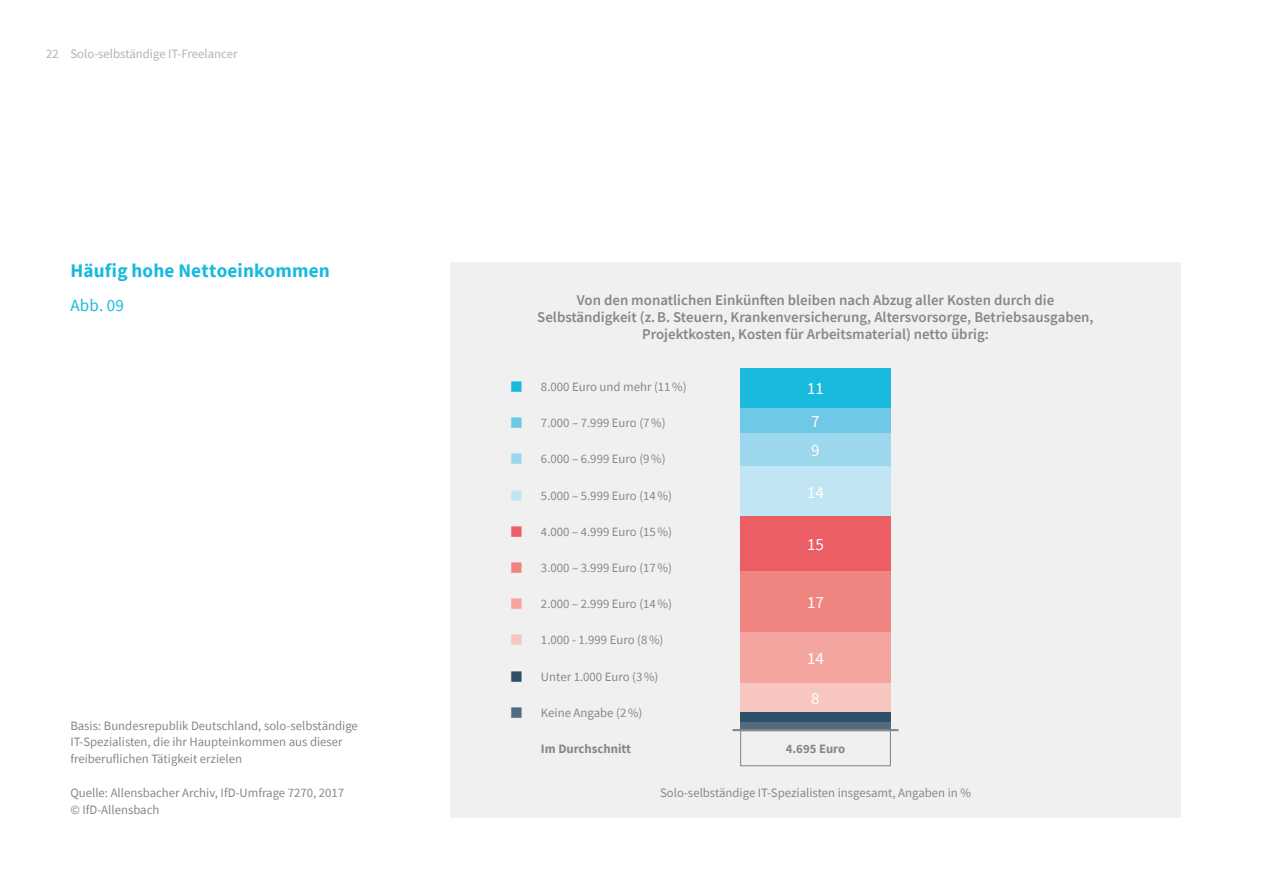
<style>
.page{position:relative;width:1263px;height:893px;background:#fff}
.page>*{position:absolute;margin:0;border:0;box-sizing:border-box;transform-origin:0 0}
.t1{font:700 19.2px "Source Sans Pro";letter-spacing:.01em;color:#19bade}
.t2{font:17.1px/29px "Source Sans Pro";color:#fff}
.t3{font:17.1px "Source Sans Pro";color:#19bade}
.t4{font:600 14.85px/16.8px "Source Sans Pro";color:#878786;text-align:center}
.t5{font:12.75px/16.8px "Source Sans Pro";color:#878786}
.t6{font:12.75px "Source Sans Pro";color:#b1b2b3}
.t7{font:700 12.75px "Source Sans Pro";color:#878786}
.s1{color:#19bade}
.s2{color:#6ec8e6}
.s3{color:#9cd7ed}
.s4{color:#c2e5f4}
.s5{color:#eb5e64}
.s6{color:#f08481}
.s7{color:#f4a5a0}
.s8{color:#f8c6c0}
.s9{color:#2d5069}
.s10{color:#526b81}
</style>
<div class="page">
<div style="left:450px;top:262px;width:730px;height:555px;background:#f0f0f0"></div>
<div style="left:740px;top:368px;width:151px;height:40px;background:#19bade"></div>
<div style="left:740px;top:408px;width:151px;height:25px;background:#6ec8e6"></div>
<div style="left:740px;top:433px;width:151px;height:33px;background:#9cd7ed"></div>
<div style="left:740px;top:466px;width:151px;height:50px;background:#c2e5f4"></div>
<div style="left:740px;top:516px;width:151px;height:55px;background:#eb5e64"></div>
<div style="left:740px;top:571px;width:151px;height:61px;background:#f08481"></div>
<div style="left:740px;top:632px;width:151px;height:51px;background:#f4a5a0"></div>
<div style="left:740px;top:683px;width:151px;height:29px;background:#f8c6c0"></div>
<div style="left:740px;top:712px;width:151px;height:11px;background:#2d5069"></div>
<div style="left:740px;top:723px;width:151px;height:7px;background:#526b81"></div>
<div style="left:740px;top:730px;width:151px;height:36px;border:1px solid #878786"></div>
<hr style="left:732px;top:729px;width:166px;height:2px;background:#878786">
<p class="t6" style="left:46px;top:46px;width:193px">22 Solo-selbständige IT-Freelancer</p>
<h1 class="t1" style="left:70px;top:258px;width:261px">Häufig hohe Nettoeinkommen</h1>
<h2 class="t3" style="left:70px;top:294px;width:55px">Abb. 09</h2>
<p class="t5" style="left:70px;top:717px;width:289px">Basis: Bundesrepublik Deutschland, solo-selbständige<br>IT-Spezialisten, die ihr Haupteinkommen aus dieser freiberuflichen Tätigkeit erzielen</p>
<p class="t5" style="left:70px;top:784px;width:275px">Quelle: Allensbacher Archiv, IfD-Umfrage 7270, 2017 © IfD-Allensbach</p>
<p class="t4" style="left:537px;top:292px;width:558px">Von den monatlichen Einkünften bleiben nach Abzug aller Kosten durch die<br>Selbständigkeit (z. B. Steuern, Krankenversicherung, Altersvorsorge, Betriebsausgaben,<br>Projektkosten, Kosten für Arbeitsmaterial) netto übrig:</p>
<p class="t5" style="left:511px;top:378px;width:177px"><span class="s1">■</span> 8.000 Euro und mehr (11 %)</p>
<p class="t5" style="left:511px;top:414px;width:156px"><span class="s2">■</span> 7.000 – 7.999 Euro (7 %)</p>
<p class="t5" style="left:511px;top:451px;width:156px"><span class="s3">■</span> 6.000 – 6.999 Euro (9 %)</p>
<p class="t5" style="left:511px;top:487px;width:163px"><span class="s4">■</span> 5.000 – 5.999 Euro (14 %)</p>
<p class="t5" style="left:511px;top:523px;width:163px"><span class="s5">■</span> 4.000 – 4.999 Euro (15 %)</p>
<p class="t5" style="left:511px;top:559px;width:163px"><span class="s6">■</span> 3.000 – 3.999 Euro (17 %)</p>
<p class="t5" style="left:511px;top:595px;width:163px"><span class="s7">■</span> 2.000 – 2.999 Euro (14 %)</p>
<p class="t5" style="left:511px;top:632px;width:154px"><span class="s8">■</span> 1.000 - 1.999 Euro (8 %)</p>
<p class="t5" style="left:511px;top:668px;width:149px"><span class="s9">■</span> Unter 1.000 Euro (3 %)</p>
<p class="t5" style="left:511px;top:704px;width:133px"><span class="s10">■</span> Keine Angabe (2 %)</p>
<h2 class="t2" style="left:807px;top:374px;width:18px">11</h2>
<h2 class="t2" style="left:811px;top:407px;width:10px">7<br>9</h2>
<h2 class="t2" style="left:807px;top:477px;width:18px">14</h2>
<h2 class="t2" style="left:807px;top:530px;width:18px">15</h2>
<h2 class="t2" style="left:807px;top:588px;width:18px">17</h2>
<h2 class="t2" style="left:807px;top:644px;width:18px">14</h2>
<h2 class="t2" style="left:811px;top:684px;width:10px">8</h2>
<p class="t7" style="left:541px;top:740px;width:92px">Im Durchschnitt</p>
<p class="t7" style="left:786px;top:740px;width:61px">4.695 Euro</p>
<p class="t5" style="left:660px;top:784px;width:313px">Solo-selbständige IT-Spezialisten insgesamt, Angaben in %</p>
</div>
